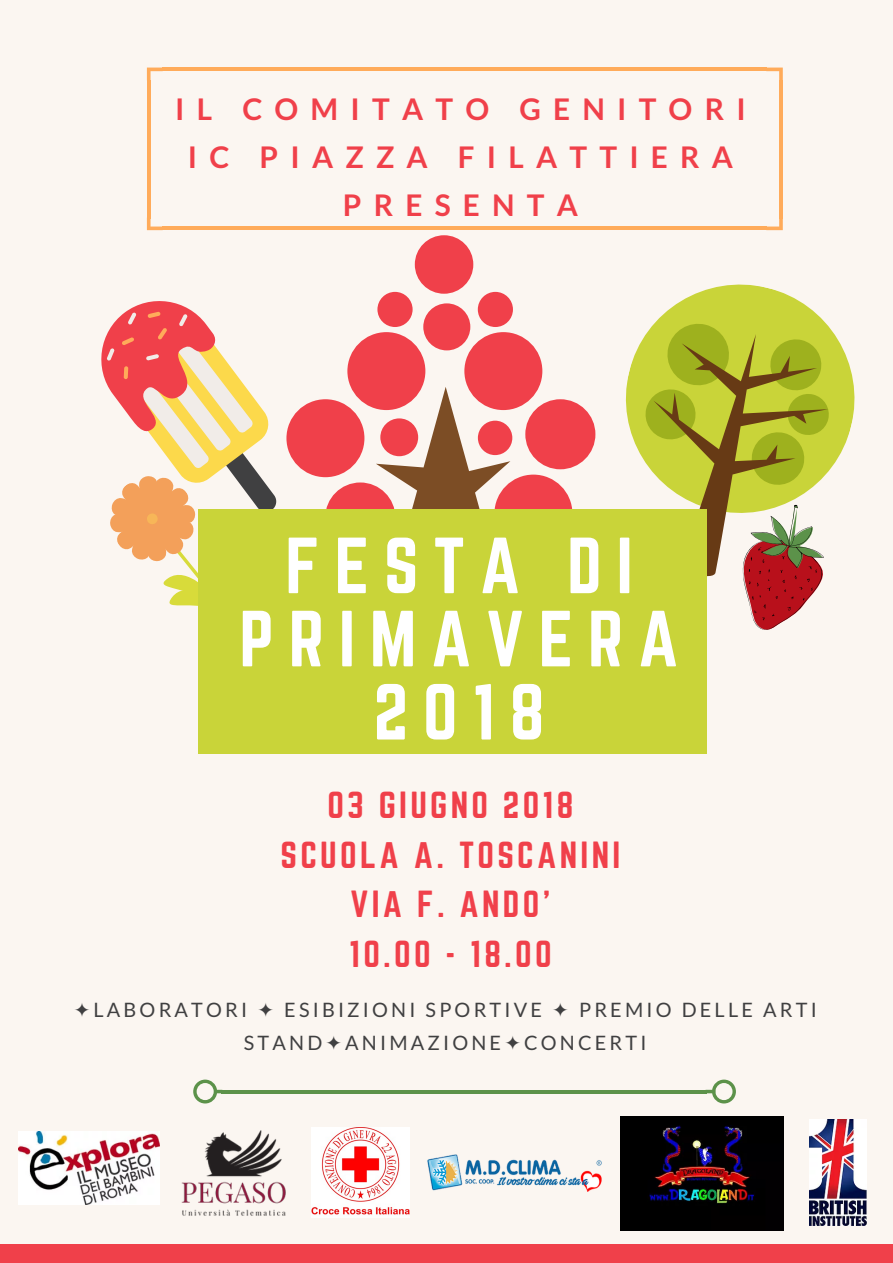
<style>
.page{position:relative;width:893px;height:1263px;background:#fbf6f1}
.page>*{position:absolute;margin:0;border:0;box-sizing:border-box;transform-origin:0 0}
.t1{font:69.53px/73.1px "Norwester";letter-spacing:.21em;color:#fff;text-align:center}
.t2{font:33.08px/49.5px "Norwester";letter-spacing:.1em;color:#f0404a;text-align:center}
.t3{font:700 29.78px/47.8px "Lato";letter-spacing:.41em;color:#f0404a;text-align:center}
.t4{font:19.88px/32.6px "Lato";letter-spacing:.16em;color:#404041;text-align:center}
.s1{font-family:"DejaVu Sans"}
</style>
<div class="page">
<svg style="left:147px;top:68px;width:16px;height:12px"></svg>
<hr style="left:147px;top:80px;width:4px;height:138px;background:#ffab5a">
<svg style="left:147px;top:218px;width:16px;height:12px"></svg>
<hr style="left:162px;top:227px;width:605px;height:3px;background:#ffab5a">
<svg style="left:766px;top:218px;width:17px;height:12px"></svg>
<hr style="left:779px;top:80px;width:4px;height:138px;background:#ffab5a">
<hr style="left:162px;top:68px;width:605px;height:3px;background:#ffab5a">
<svg style="left:766px;top:68px;width:17px;height:12px"></svg>
<div style="left:0;top:1244px;width:893px;height:19px;background:#f0404a"></div>
<svg style="left:664px;top:284px;width:191px;height:169px;fill:#c9d439"></svg>
<svg style="left:625px;top:314px;width:216px;height:263px;fill:#c9d439"></svg>
<div style="left:347px;top:332px;width:78px;height:78px;background:#f0404a;border-radius:50%"></div>
<div style="left:286px;top:399px;width:78px;height:78px;background:#f0404a;border-radius:50%"></div>
<div style="left:325px;top:482px;width:70px;height:70px;background:#f0404a;border-radius:50%"></div>
<div style="left:464px;top:332px;width:78px;height:78px;background:#f0404a;border-radius:50%"></div>
<div style="left:525px;top:399px;width:70px;height:70px;background:#f0404a;border-radius:50%"></div>
<div style="left:415px;top:235px;width:58px;height:59px;background:#f0404a;border-radius:50%"></div>
<div style="left:423px;top:303px;width:47px;height:47px;background:#f0404a;border-radius:50%"></div>
<div style="left:478px;top:292px;width:35px;height:35px;background:#f0404a;border-radius:50%"></div>
<div style="left:377px;top:292px;width:36px;height:35px;background:#f0404a;border-radius:50%"></div>
<div style="left:494px;top:475px;width:78px;height:77px;background:#f0404a;border-radius:50%"></div>
<svg style="left:376px;top:387px;width:139px;height:122px"></svg>
<svg style="left:743px;top:505px;width:81px;height:125px"></svg>
<svg style="left:101px;top:301px;width:203px;height:346px"></svg>
<div style="left:199px;top:509px;width:508px;height:245px;background:#c9d439"></div>
<hr style="left:221px;top:1090px;width:486px;height:3px;background:#5c924a">
<svg style="left:193px;top:1079px;width:29px;height:24px"></svg>
<svg style="left:705px;top:1079px;width:31px;height:24px"></svg>
<img style="left:312px;top:1128px;width:98px;height:90px">
<img style="left:19px;top:1131px;width:140px;height:73px">
<img style="left:181px;top:1130px;width:105px;height:86px">
<img style="left:809px;top:1119px;width:57px;height:107px">
<img style="left:427px;top:1155px;width:175px;height:36px">
<img style="left:621px;top:1116px;width:162px;height:115px">
<h3 class="t3" style="left:175px;top:85px;width:572px">IL COMITATO GENITORI<br>IC PIAZZA FILATTIERA<br>PRESENTA</h3>
<h1 class="t1" style="left:239px;top:532px;width:441px">FESTA DI<br>PRIMAVERA<br>2018</h1>
<h2 class="t2" style="left:281px;top:782px;width:341px">03 GIUGNO 2018<br>SCUOLA A. TOSCANINI<br>VIA F. ANDO'<br>10.00 - 18.00</h2>
<p class="t4" style="left:74px;top:993px;width:744px"><span class="s1">✦</span>LABORATORI <span class="s1">✦</span> ESIBIZIONI SPORTIVE <span class="s1">✦</span> PREMIO DELLE ARTI<br>STAND<span class="s1">✦</span>ANIMAZIONE<span class="s1">✦</span>CONCERTI</p>
</div>
